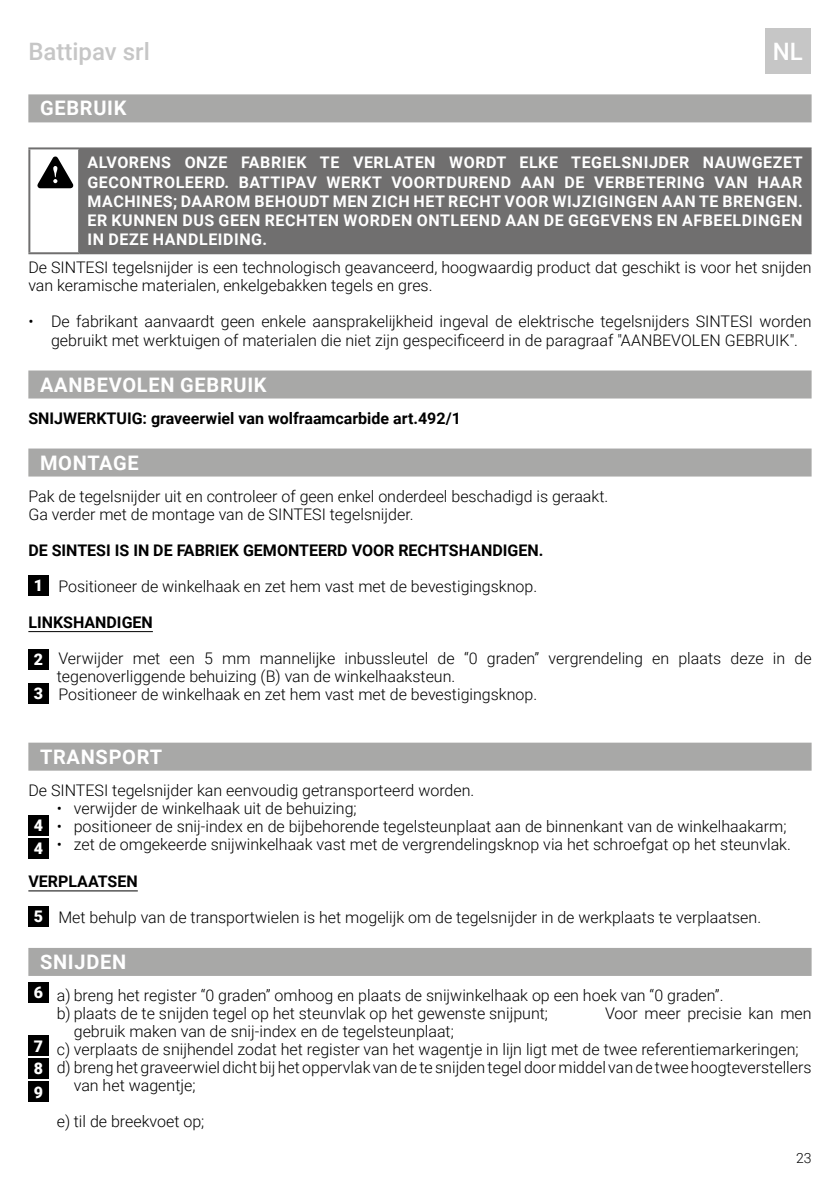
<style>
.page{position:relative;width:840px;height:1191px;background:#fff}
.page>*{position:absolute;margin:0;border:0;box-sizing:border-box;transform-origin:0 0}
.t1{font:500 24px "Roboto";color:#c6c6c6}
.t2{font:500 24px "Roboto";color:#fff}
.t3{font:700 20px "Roboto";letter-spacing:.035em;color:#fff}
.t4{font:300 16px/18px "Roboto";color:#000}
.t5{font:700 16px/19.2px "Roboto";letter-spacing:.035em;color:#fff;text-align:justify}
.t6{font:700 16px "Roboto";color:#000}
.t7{font:900 16px "Roboto";color:#fff}
.t8{font:300 14px "Roboto";color:#000}
.s1{font-weight:900;color:#fff}
</style>
<div class="page">
<div style="left:764px;top:28px;width:46px;height:46px;background:#c6c6c6"></div>
<div style="left:28px;top:94px;width:783px;height:28px;background:#a8a8a7"></div>
<div style="left:28px;top:370px;width:783px;height:28px;background:#a8a8a7"></div>
<div style="left:28px;top:448px;width:783px;height:28px;background:#a8a8a7"></div>
<hr style="left:28px;top:631px;width:125px;height:1px;background:#000">
<div style="left:28px;top:742px;width:783px;height:28px;background:#a8a8a7"></div>
<hr style="left:28px;top:890px;width:110px;height:1px;background:#000">
<div style="left:28px;top:948px;width:783px;height:28px;background:#a8a8a7"></div>
<div style="left:79px;top:148px;width:731px;height:105px;background:#706f6f"></div>
<hr style="left:78px;top:149px;width:2px;height:103px;background:#706f6f">
<hr style="left:28px;top:147px;width:51px;height:2px;background:#706f6f">
<hr style="left:28px;top:149px;width:2px;height:103px;background:#706f6f">
<hr style="left:79px;top:147px;width:732px;height:2px;background:#706f6f">
<hr style="left:809px;top:149px;width:2px;height:103px;background:#706f6f">
<hr style="left:28px;top:252px;width:51px;height:2px;background:#706f6f">
<hr style="left:79px;top:252px;width:732px;height:2px;background:#706f6f">
<svg style="left:37px;top:156px;width:36px;height:32px"></svg>
<div style="left:28px;top:575px;width:20px;height:20px;background:#000"></div>
<div style="left:28px;top:649px;width:20px;height:20px;background:#000"></div>
<div style="left:28px;top:683px;width:20px;height:20px;background:#000"></div>
<div style="left:28px;top:815px;width:20px;height:20px;background:#000"></div>
<div style="left:28px;top:838px;width:20px;height:20px;background:#000"></div>
<div style="left:28px;top:906px;width:20px;height:20px;background:#000"></div>
<div style="left:28px;top:982px;width:20px;height:20px;background:#000"></div>
<div style="left:28px;top:1035px;width:20px;height:20px;background:#000"></div>
<div style="left:28px;top:1058px;width:20px;height:20px;background:#000"></div>
<div style="left:28px;top:1081px;width:20px;height:20px;background:#000"></div>
<h1 class="t1" style="left:28px;top:35px;width:123px">Battipav srl</h1>
<h1 class="t2" style="left:772px;top:35px;width:32px">NL</h1>
<p class="t3" style="left:40px;top:94px;width:88px">GEBRUIK</p>
<p class="t5" style="left:87px;top:152px;width:716px">ALVORENS ONZE FABRIEK TE VERLATEN WORDT ELKE TEGELSNIJDER NAUWGEZET GECONTROLEERD. BATTIPAV WERKT VOORTDUREND AAN DE VERBETERING VAN HAAR MACHINES; DAAROM BEHOUDT MEN ZICH HET RECHT VOOR WIJZIGINGEN AAN TE BRENGEN.<br>ER KUNNEN DUS GEEN RECHTEN WORDEN ONTLEEND AAN DE GEGEVENS EN AFBEELDINGEN IN DEZE HANDLEIDING.</p>
<p class="t4" style="left:28px;top:258px;width:784px">De SINTESI tegelsnijder is een technologisch geavanceerd, hoogwaardig product dat geschikt is voor het snijden van keramische materialen, enkelgebakken tegels en gres.</p>
<p class="t4" style="left:28px;top:312px;width:784px;text-align:center">• De fabrikant aanvaardt geen enkele aansprakelijkheid ingeval de elektrische tegelsnijders SINTESI worden gebruikt met werktuigen of materialen die niet zijn gespecificeerd in de paragraaf "AANBEVOLEN GEBRUIK".</p>
<p class="t3" style="left:40px;top:370px;width:228px">AANBEVOLEN GEBRUIK</p>
<p class="t6" style="left:28px;top:406px;width:434px">SNIJWERKTUIG: graveerwiel van wolfraamcarbide art.492/1</p>
<p class="t3" style="left:40px;top:448px;width:100px">MONTAGE</p>
<p class="t4" style="left:28px;top:486px;width:581px">Pak de tegelsnijder uit en controleer of geen enkel onderdeel beschadigd is geraakt.<br>Ga verder met de montage van de SINTESI tegelsnijder.</p>
<p class="t6" style="left:28px;top:538px;width:516px">DE SINTESI IS IN DE FABRIEK GEMONTEERD VOOR RECHTSHANDIGEN.</p>
<p class="t4" style="left:34px;top:576px;width:504px"><span class="s1">1</span> Positioneer de winkelhaak en zet hem vast met de bevestigingsknop.</p>
<p class="t6" style="left:28px;top:610px;width:126px">LINKSHANDIGEN</p>
<p class="t4" style="left:34px;top:648px;width:778px"><span class="s1">2</span> Verwijder met een 5 mm mannelijke inbussleutel de “0 graden” vergrendeling en plaats deze in de</p>
<p class="t4" style="left:57px;top:666px;width:400px">tegenoverliggende behuizing (B) van de winkelhaaksteun.</p>
<p class="t4" style="left:34px;top:684px;width:504px"><span class="s1">3</span> Positioneer de winkelhaak en zet hem vast met de bevestigingsknop.</p>
<p class="t3" style="left:40px;top:742px;width:123px">TRANSPORT</p>
<p class="t4" style="left:28px;top:780px;width:447px">De SINTESI tegelsnijder kan eenvoudig getransporteerd worden.</p>
<p class="t4" style="left:34px;top:798px;width:758px;text-indent:23px">• verwijder de winkelhaak uit de behuizing;<br><span class="s1">4</span> • positioneer de snij-index en de bijbehorende tegelsteunplaat aan de binnenkant van de winkelhaakarm;<br><span class="s1">4</span> • zet de omgekeerde snijwinkelhaak vast met de vergrendelingsknop via het schroefgat op het steunvlak.</p>
<p class="t6" style="left:28px;top:870px;width:111px">VERPLAATSEN</p>
<p class="t4" style="left:34px;top:907px;width:728px"><span class="s1">5</span> Met behulp van de transportwielen is het mogelijk om de tegelsnijder in de werkplaats te verplaatsen.</p>
<p class="t3" style="left:40px;top:947px;width:88px">SNIJDEN</p>
<p class="t4" style="left:57px;top:985px;width:668px;text-indent:-23px"><sup>6</sup> a) breng het register “0 graden” omhoog en plaats de snijwinkelhaak op een hoek van “0 graden”. b) plaats de te snijden tegel op het steunvlak op het gewenste snijpunt;</p>
<p class="t4" style="left:604px;top:1003px;width:208px">Voor meer precisie kan men</p>
<p class="t4" style="left:74px;top:1021px;width:381px">gebruik maken van de snij-index en de tegelsteunplaat;</p>
<p class="t4" style="left:34px;top:1039px;width:765px"><sup>7</sup> c) verplaats de snijhendel zodat het register van het wagentje in lijn ligt met de twee referentiemarkeringen;</p>
<p class="t4" style="left:34px;top:1057px;width:778px"><span class="s1">8</span> d) breng het graveerwiel dicht bij het oppervlak van de te snijden tegel door middel van de twee hoogteverstellers</p>
<p class="t4" style="left:74px;top:1075px;width:123px">van het wagentje;</p>
<p class="t7" style="left:34px;top:1080px;width:11px">9</p>
<p class="t4" style="left:57px;top:1111px;width:149px">e) til de breekvoet op;</p>
<p class="t8" style="left:795px;top:1148px;width:17px">23</p>
</div>
